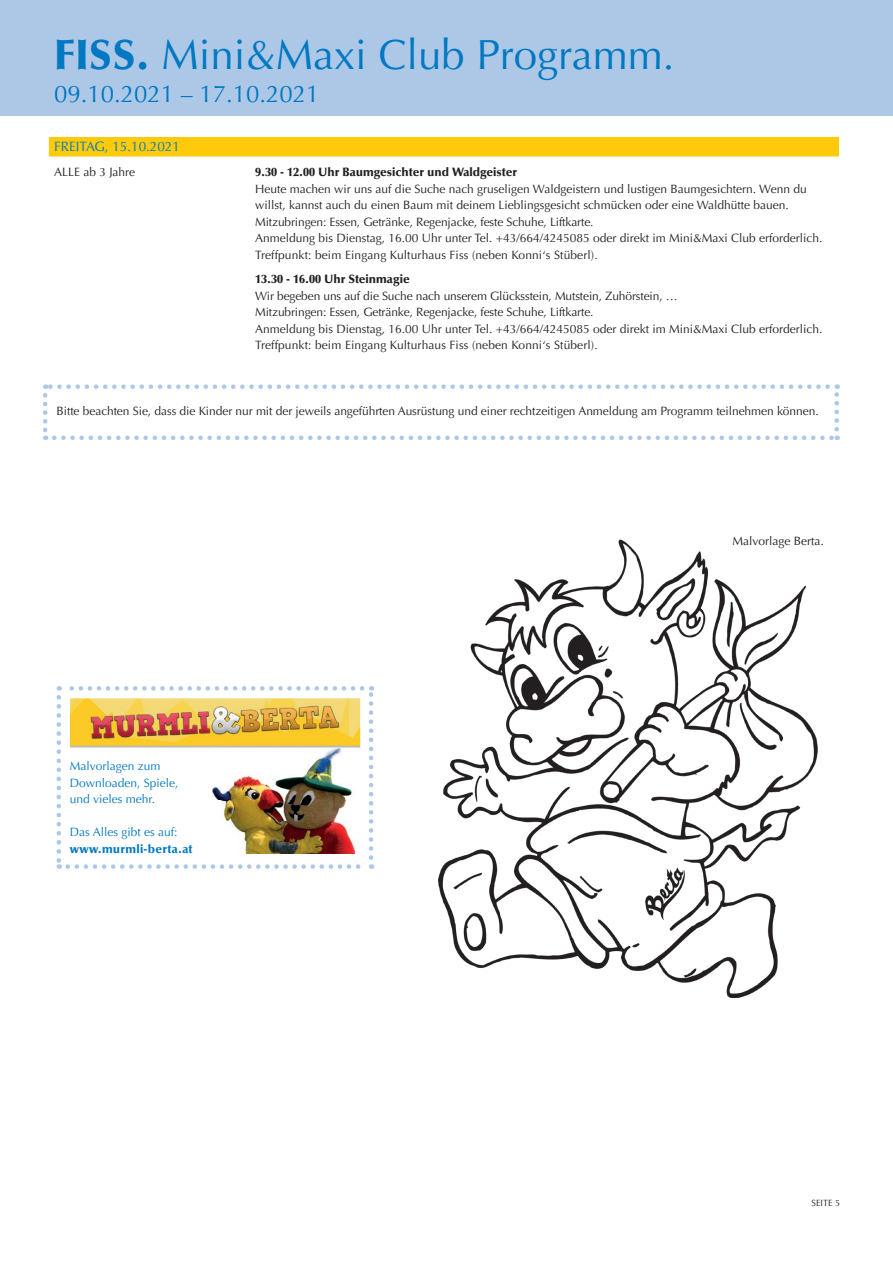
<style>
.page{position:relative;width:893px;height:1263px;background:#fff}
.page>*{position:absolute;margin:0;border:0;box-sizing:border-box;transform-origin:0 0}
.t1{font:42px "Optima LT";color:#0079c2}
.t2{font:24px "Optima LT";color:#0079c2}
.t3{font:13.5px "Optima LT";color:#0079c2}
.t4{font:12px/16.5px "Optima LT";color:#231f20}
.t5{font:900 12px "Optima LT";color:#231f20}
.t6{font:12px/16.5px "Optima LT";color:#0079c2}
.t7{font:900 12px "Optima LT";letter-spacing:.02em;color:#0079c2}
.t8{font:9px "Optima LT";color:#231f20}
.s1{font-weight:900}
</style>
<div class="page">
<div style="left:0;top:0;width:893px;height:115px;background:#adc7e7"></div>
<div style="left:49px;top:137px;width:790px;height:19px;background:#feca0a"></div>
<img style="left:438px;top:540px;width:380px;height:457px">
<svg style="left:57px;top:697px;width:4px;height:172px"></svg>
<svg style="left:68px;top:864px;width:304px;height:5px"></svg>
<svg style="left:369px;top:686px;width:4px;height:172px"></svg>
<svg style="left:59px;top:686px;width:303px;height:5px"></svg>
<img style="left:70px;top:698px;width:290px;height:50px">
<img style="left:213px;top:748px;width:142px;height:105px">
<svg style="left:43px;top:395px;width:4px;height:45px"></svg>
<svg style="left:54px;top:436px;width:784px;height:4px"></svg>
<svg style="left:834px;top:384px;width:5px;height:45px"></svg>
<svg style="left:45px;top:384px;width:783px;height:5px"></svg>
<h1 class="t1" style="left:54px;top:30px;width:622px"><span class="s1">FISS.</span> Mini&amp;Maxi Club Programm.</h1>
<h2 class="t2" style="left:54px;top:80px;width:267px">09.10.2021 – 17.10.2021</h2>
<p class="t3" style="left:54px;top:139px;width:127px">FREITAG, 15.10.2021</p>
<p class="t4" style="left:54px;top:164px;width:83px">ALLE ab 3 Jahre</p>
<p class="t5" style="left:255px;top:165px;width:263px">9.30 - 12.00 Uhr Baumgesichter und Waldgeister</p>
<p class="t4" style="left:255px;top:181px;width:569px">Heute machen wir uns auf die Suche nach gruseligen Waldgeistern und lustigen Baumgesichtern. Wenn du willst, kannst auch du einen Baum mit deinem Lieblingsgesicht schmücken oder eine Waldhütte bauen.<br>Mitzubringen: Essen, Getränke, Regenjacke, feste Schuhe, Liftkarte.<br>Anmeldung bis Dienstag, 16.00 Uhr unter Tel. +43/664/4245085 oder direkt im Mini&amp;Maxi Club erforderlich.<br>Treffpunkt: beim Eingang Kulturhaus Fiss (neben Konni‘s Stüberl).</p>
<p class="t5" style="left:255px;top:272px;width:156px">13.30 - 16.00 Uhr Steinmagie</p>
<p class="t4" style="left:255px;top:288px;width:569px">Wir begeben uns auf die Suche nach unserem Glücksstein, Mutstein, Zuhörstein, …<br>Mitzubringen: Essen, Getränke, Regenjacke, feste Schuhe, Liftkarte.<br>Anmeldung bis Dienstag, 16.00 Uhr unter Tel. +43/664/4245085 oder direkt im Mini&amp;Maxi Club erforderlich.<br>Treffpunkt: beim Eingang Kulturhaus Fiss (neben Konni‘s Stüberl).</p>
<p class="t4" style="left:57px;top:403px;width:764px">Bitte beachten Sie, dass die Kinder nur mit der jeweils angeführten Ausrüstung und einer rechtzeitigen Anmeldung am Programm teilnehmen können.</p>
<p class="t6" style="left:70px;top:758px;width:110px">Malvorlagen zum<br>Downloaden, Spiele, und vieles mehr.</p>
<p class="t6" style="left:70px;top:824px;width:109px">Das Alles gibt es auf:</p>
<p class="t7" style="left:70px;top:842px;width:124px">www.murmli-berta.at</p>
<p class="t4" style="left:732px;top:533px;width:93px">Malvorlage Berta.</p>
<p class="t8" style="left:811px;top:1198px;width:30px">SEITE 5</p>
</div>
